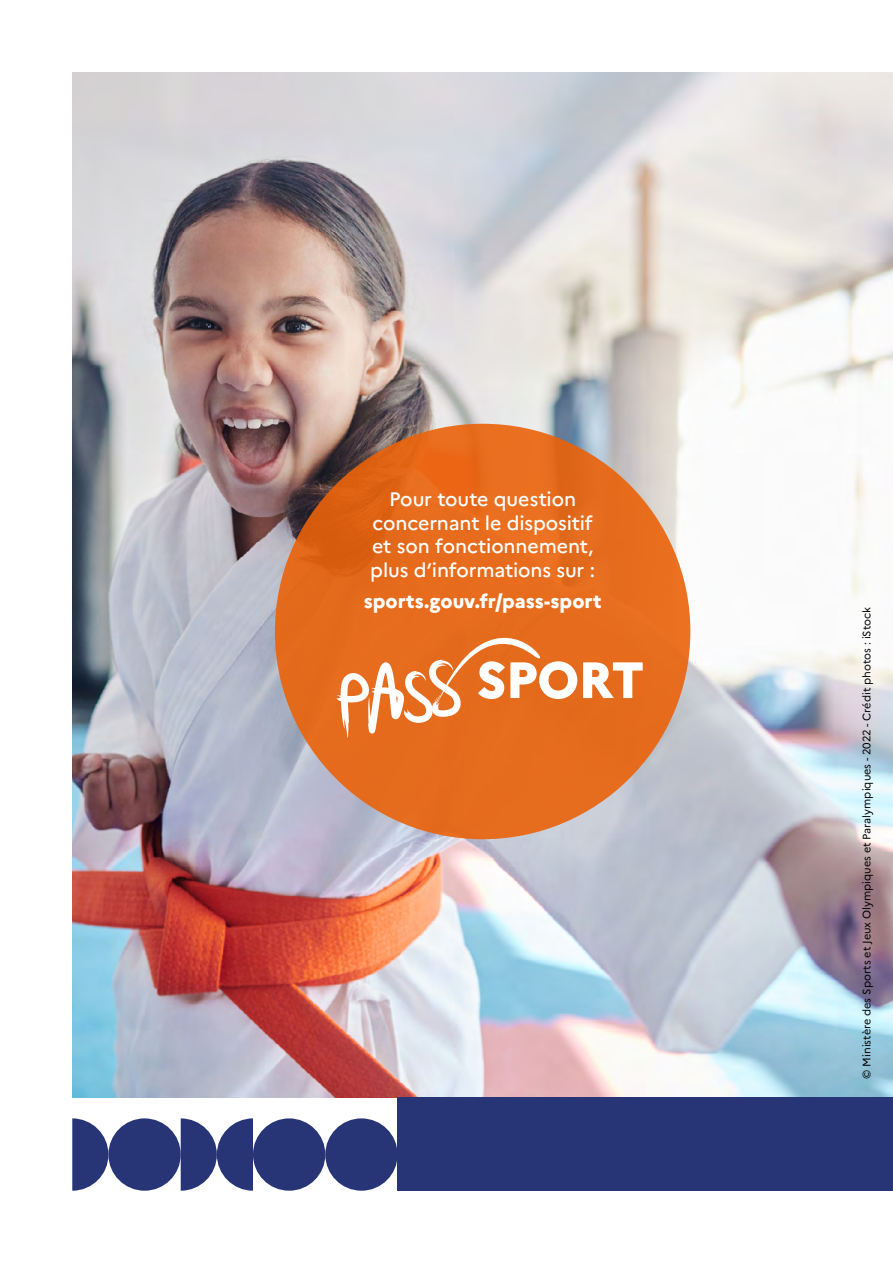
<style>
.page{position:relative;width:893px;height:1263px;background:#fff}
.page>*{position:absolute;margin:0;border:0;box-sizing:border-box;transform-origin:0 0}
.texte_courant{font:500 19.5px/23.4px "Marianne";letter-spacing:-.01em;color:#fff;text-align:center}
.texte_courant-2{font:800 19.5px "Marianne";color:#fff}
.t1{font:10.8px "Marianne";color:#000}
</style>
<div class="page">
<img style="left:72px;top:72px;width:821px;height:1025px">
<div style="left:275px;top:424px;width:415px;height:415px;background:#e66b1d;border-radius:50%"></div>
<div style="left:398px;top:1097px;width:495px;height:94px;background:#273475"></div>
<div style="left:325px;top:1118px;width:73px;height:73px;background:#273475;border-radius:50%"></div>
<div style="left:253px;top:1118px;width:72px;height:73px;background:#273475;border-radius:50%"></div>
<div style="left:108px;top:1118px;width:73px;height:73px;background:#273475;border-radius:50%"></div>
<svg style="left:72px;top:1118px;width:36px;height:73px"></svg>
<svg style="left:181px;top:1118px;width:72px;height:73px"></svg>
<svg style="left:337px;top:638px;width:240px;height:100px"></svg>
<svg style="left:583px;top:662px;width:60px;height:36px"></svg>
<p class="texte_courant" style="left:370px;top:488px;width:226px">Pour toute question concernant le dispositif et son fonctionnement, plus d’informations sur :</p>
<p class="texte_courant-2" style="left:364px;top:589px;width:239px">sports.gouv.fr/pass-sport</p>
<p class="t1" style="left:860px;top:1079px;width:473px;rotate:-90deg">© Ministère des Sports et Jeux Olympiques et Paralympiques - 2022 - Crédit photos : iStock</p>
</div>
